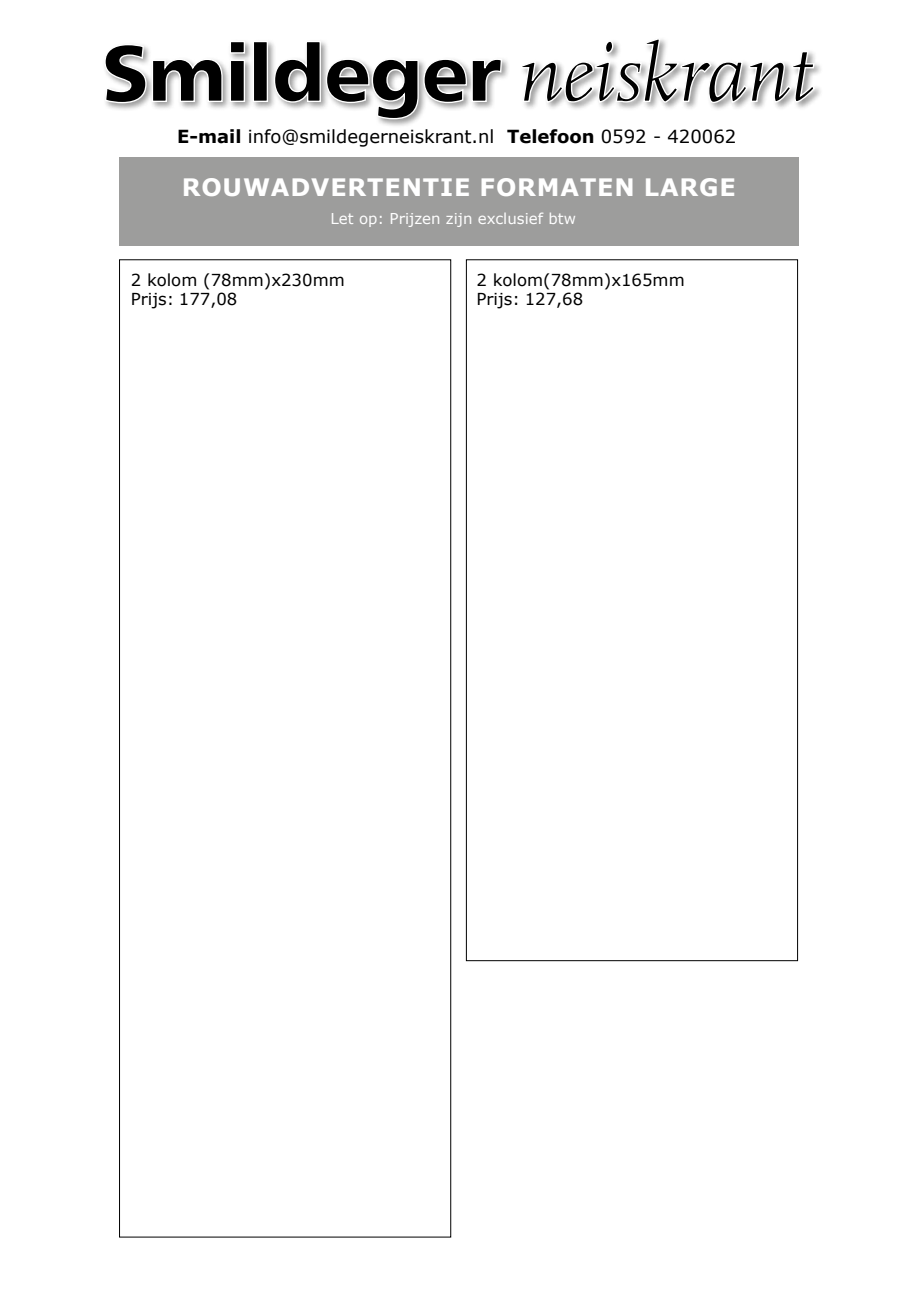
<style>
.page{position:relative;width:915px;height:1297px;background:#fff}
.page>*{position:absolute;margin:0;border:0;box-sizing:border-box;transform-origin:0 0}
.t1{font:700 24px "Verdana";letter-spacing:.035em;color:#fff}
.t2{font:18px "Verdana";color:#000}
.t3{font:16.5px/19.8px "Verdana";color:#000}
.t4{font:15px "Verdana";color:#fff}
.s1{font-weight:700}
</style>
<div class="page">
<div style="left:102px;top:37px;width:721px;height:92px;background:#000;opacity:.4"></div>
<svg style="left:104px;top:43px;width:119px;height:61px"></svg>
<svg style="left:229px;top:40px;width:17px;height:63px"></svg>
<div style="left:253px;top:42px;width:14px;height:59px;background:#000"></div>
<div style="left:252px;top:41px;width:16px;height:61px;border:1px solid #fff"></div>
<svg style="left:273px;top:40px;width:229px;height:80px"></svg>
<svg style="left:520px;top:38px;width:296px;height:66px"></svg>
<div style="left:119px;top:157px;width:679px;height:88px;background:#9d9d9c"></div>
<p class="t2" style="left:177px;top:124px;width:560px"><span class="s1">E-mail</span> info@smildegerneiskrant.nl <span class="s1">Telefoon</span> 0592 - 420062</p>
<h1 class="t1" style="left:182px;top:170px;width:555px">ROUWADVERTENTIE FORMATEN LARGE</h1>
<p class="t4" style="left:330px;top:209px;width:247px">Let op: Prijzen zijn exclusief btw</p>
<p class="t3" style="left:131px;top:270px;width:215px">2 kolom (78mm)x230mm<br>Prijs: 177,08</p>
<p class="t3" style="left:476px;top:270px;width:209px">2 kolom(78mm)x165mm<br>Prijs: 127,68</p>
</div>
